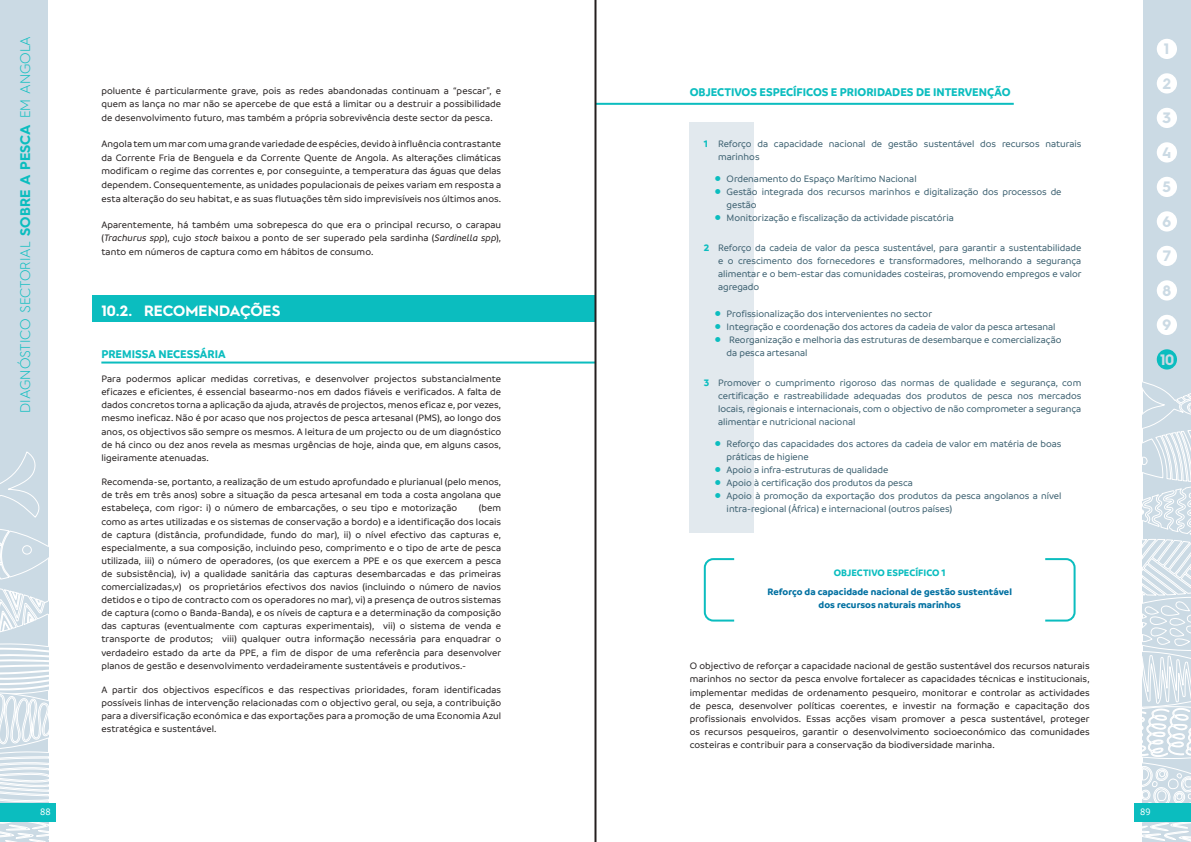
<style>
.page{position:relative;width:1191px;height:842px;background:#fff}
.page>*{position:absolute;margin:0;border:0;box-sizing:border-box;transform-origin:0 0}
.t1{font:700 15.1px "Hurme Geometric Sans 3";color:#cbdae4}
.t2{font:700 15px "Hurme Geometric Sans 2";letter-spacing:.005em;color:#fff}
.t3{font:300 14px "Hurme Geometric Sans 3";color:#0bbdbf}
.t4{font:700 12px "Branding";color:#0bbdbf}
.t5{font:500 10px/13.1px "Branding";letter-spacing:.005em;color:#241f1f;text-align:justify}
.t6{font:500 10px/13px "Branding";color:#3c6070;text-align:justify}
.t7{font:700 10px/13px "Branding";letter-spacing:.01em;color:#0070a1;text-align:center}
.t8{font:700 10px "Branding";letter-spacing:.005em;color:#0bbdbf}
.t9{font:500 10px "Branding";color:#fff}
.s1{font-weight:700}
.s2{font-style:italic}
.s3{font-weight:700;color:#0bbdbf}
</style>
<div class="page">
<div style="left:0;top:0;width:48px;height:842px;background:#cbdae4"></div>
<svg style="left:0;top:451px;width:48px;height:391px"></svg>
<div style="left:0;top:803px;width:56px;height:19px;background:#0bbdbf"></div>
<div style="left:1142px;top:0;width:49px;height:842px;background:#cbdae4"></div>
<svg style="left:1142px;top:329px;width:49px;height:513px"></svg>
<div style="left:1134px;top:803px;width:57px;height:19px;background:#0bbdbf"></div>
<div style="left:1156px;top:39px;width:21px;height:20px;background:#fff;border-radius:50%"></div>
<div style="left:1156px;top:73px;width:21px;height:21px;background:#fff;border-radius:50%"></div>
<div style="left:1156px;top:108px;width:21px;height:20px;background:#fff;border-radius:50%"></div>
<div style="left:1156px;top:142px;width:21px;height:21px;background:#fff;border-radius:50%"></div>
<div style="left:1156px;top:177px;width:21px;height:20px;background:#fff;border-radius:50%"></div>
<div style="left:1156px;top:211px;width:21px;height:21px;background:#fff;border-radius:50%"></div>
<div style="left:1156px;top:246px;width:21px;height:20px;background:#fff;border-radius:50%"></div>
<div style="left:1156px;top:280px;width:21px;height:21px;background:#fff;border-radius:50%"></div>
<div style="left:1156px;top:315px;width:21px;height:20px;background:#fff;border-radius:50%"></div>
<div style="left:1156px;top:349px;width:21px;height:20px;background:#0bbdbf;border-radius:50%"></div>
<div style="left:690px;top:123px;width:64px;height:410px;background:#e2e9ee"></div>
<div style="left:92px;top:295px;width:503px;height:27px;background:#0bbdbf"></div>
<svg style="left:703px;top:558px;width:32px;height:64px"></svg>
<svg style="left:1045px;top:558px;width:31px;height:64px"></svg>
<hr style="left:101px;top:362px;width:494px;height:2px;background:#0bbdbf">
<hr style="left:595px;top:103px;width:418px;height:2px;background:#0bbdbf">
<hr style="left:594px;top:0;width:2px;height:842px;background:#241f1f">
<h3 class="t3" style="left:16px;top:413px;width:378px;rotate:-90deg">DIAGNÓSTICO SECTORIAL <span class="s1">SOBRE A PESCA</span> EM ANGOLA</h3>
<p class="t9" style="left:40px;top:807px;width:12px">88</p>
<p class="t5" style="left:101px;top:84px;width:401px;line-height:13.6px">poluente é particularmente grave, pois as redes abandonadas continuam a “pescar”, e quem as lança no mar não se apercebe de que está a limitar ou a destruir a possibilidade de desenvolvimento futuro, mas também a própria sobrevivência deste sector da pesca.</p>
<p class="t5" style="left:101px;top:137px;width:401px;line-height:13.6px">Angola tem um mar com uma grande variedade de espécies, devido à influência contrastante da Corrente Fria de Benguela e da Corrente Quente de Angola. As alterações climáticas modificam o regime das correntes e, por conseguinte, a temperatura das águas que delas dependem. Consequentemente, as unidades populacionais de peixes variam em resposta a esta alteração do seu habitat, e as suas flutuações têm sido imprevisíveis nos últimos anos.</p>
<p class="t5" style="left:101px;top:218px;width:401px;line-height:13.6px">Aparentemente, há também uma sobrepesca do que era o principal recurso, o carapau (<span class="s2">Trachurus spp</span>), cujo <span class="s2">stock</span> baixou a ponto de ser superado pela sardinha (<span class="s2">Sardinella spp</span>), tanto em números de captura como em hábitos de consumo.</p>
<h2 class="t2" style="left:101px;top:300px;width:180px">10.2. RECOMENDAÇÕES</h2>
<p class="t4" style="left:101px;top:347px;width:126px">PREMISSA NECESSÁRIA</p>
<p class="t5" style="left:101px;top:372px;width:401px">Para podermos aplicar medidas corretivas, e desenvolver projectos substancialmente eficazes e eficientes, é essencial basearmo-nos em dados fiáveis e verificados. A falta de dados concretos torna a aplicação da ajuda, através de projectos, menos eficaz e, por vezes, mesmo ineficaz. Não é por acaso que nos projectos de pesca artesanal (PMS), ao longo dos anos, os objectivos são sempre os mesmos. A leitura de um projecto ou de um diagnóstico de há cinco ou dez anos revela as mesmas urgências de hoje, ainda que, em alguns casos, ligeiramente atenuadas.</p>
<p class="t5" style="left:101px;top:475px;width:401px">Recomenda-se, portanto, a realização de um estudo aprofundado e plurianual (pelo menos, de três em três anos) sobre a situação da pesca artesanal em toda a costa angolana que estabeleça, com rigor: i) o número de embarcações, o seu tipo e motorização</p>
<p class="t5" style="left:101px;top:502px;width:401px;text-indent:377px">(bem como as artes utilizadas e os sistemas de conservação a bordo) e a identificação dos locais de captura (distância, profundidade, fundo do mar), ii) o nível efectivo das capturas e, especialmente, a sua composição, incluindo peso, comprimento e o tipo de arte de pesca utilizada, iii) o número de operadores, (os que exercem a PPE e os que exercem a pesca de subsistência), iv) a qualidade sanitária das capturas desembarcadas e das primeiras comercializadas,v) os proprietários efectivos dos navios (incluindo o número de navios detidos e o tipo de contracto com os operadores no mar), vi) a presença de outros sistemas de captura (como o Banda-Banda), e os níveis de captura e a determinação da composição das capturas (eventualmente com capturas experimentais), vii) o sistema de venda e transporte de produtos; viii) qualquer outra informação necessária para enquadrar o verdadeiro estado da arte da PPE, a fim de dispor de uma referência para desenvolver planos de gestão e desenvolvimento verdadeiramente sustentáveis e produtivos.-</p>
<p class="t5" style="left:101px;top:683px;width:401px">A partir dos objectivos específicos e das respectivas prioridades, foram identificadas possíveis linhas de intervenção relacionadas com o objectivo geral, ou seja, a contribuição para a diversificação económica e das exportações para a promoção de uma Economia Azul estratégica e sustentável.</p>
<p class="t4" style="left:690px;top:85px;width:322px">OBJECTIVOS ESPECÍFICOS E PRIORIDADES DE INTERVENÇÃO</p>
<p class="t6" style="left:718px;top:138px;width:365px;text-indent:-14px"><span class="s3">1</span> Reforço da capacidade nacional de gestão sustentável dos recursos naturais marinhos</p>
<p class="t6" style="left:715px;top:172px;width:203px"><sup>A</sup> Ordenamento do Espaço Marítimo Nacional</p>
<p class="t6" style="left:715px;top:185px;width:348px"><sup>A</sup> Gestão integrada dos recursos marinhos e digitalização dos processos de</p>
<p class="t6" style="left:726px;top:198px;width:31px">gestão</p>
<p class="t6" style="left:715px;top:211px;width:240px"><sup>A</sup> Monitorização e fiscalização da actividade piscatória</p>
<p class="t6" style="left:718px;top:241px;width:365px;text-indent:-14px"><span class="s3">2</span> Reforço da cadeia de valor da pesca sustentável, para garantir a sustentabilidade e o crescimento dos fornecedores e transformadores, melhorando a segurança alimentar e o bem-estar das comunidades costeiras, promovendo empregos e valor agregado</p>
<p class="t6" style="left:715px;top:307px;width:218px"><sup>A</sup> Profissionalização dos intervenientes no sector</p>
<p class="t6" style="left:715px;top:320px;width:342px"><sup>A</sup> Integração e coordenação dos actores da cadeia de valor da pesca artesanal</p>
<p class="t6" style="left:715px;top:333px;width:348px"><sup>A</sup> Reorganização e melhoria das estruturas de desembarque e comercialização</p>
<p class="t6" style="left:726px;top:346px;width:82px">da pesca artesanal</p>
<p class="t6" style="left:718px;top:376px;width:365px;text-indent:-14px"><span class="s3">3</span> Promover o cumprimento rigoroso das normas de qualidade e segurança, com certificação e rastreabilidade adequadas dos produtos de pesca nos mercados locais, regionais e internacionais, com o objectivo de não comprometer a segurança alimentar e nutricional nacional</p>
<p class="t6" style="left:715px;top:437px;width:348px"><sup>A</sup> Reforço das capacidades dos actores da cadeia de valor em matéria de boas</p>
<p class="t6" style="left:726px;top:450px;width:84px">práticas de higiene</p>
<p class="t6" style="left:715px;top:463px;width:174px"><sup>A</sup> Apoio a infra-estruturas de qualidade</p>
<p class="t6" style="left:715px;top:476px;width:199px"><sup>A</sup> Apoio à certificação dos produtos da pesca</p>
<p class="t6" style="left:715px;top:489px;width:348px"><sup>A</sup> Apoio à promoção da exportação dos produtos da pesca angolanos a nível</p>
<p class="t6" style="left:726px;top:502px;width:227px">intra-regional (África) e internacional (outros países)</p>
<p class="t8" style="left:833px;top:567px;width:113px">OBJECTIVO ESPECÍFICO 1</p>
<p class="t7" style="left:767px;top:585px;width:246px">Reforço da capacidade nacional de gestão sustentável dos recursos naturais marinhos</p>
<p class="t5" style="left:690px;top:660px;width:401px">O objectivo de reforçar a capacidade nacional de gestão sustentável dos recursos naturais marinhos no sector da pesca envolve fortalecer as capacidades técnicas e institucionais, implementar medidas de ordenamento pesqueiro, monitorar e controlar as actividades de pesca, desenvolver políticas coerentes, e investir na formação e capacitação dos profissionais envolvidos. Essas acções visam promover a pesca sustentável, proteger os recursos pesqueiros, garantir o desenvolvimento socioeconómico das comunidades costeiras e contribuir para a conservação da biodiversidade marinha.</p>
<h1 class="t1" style="left:1164px;top:38px;width:7px">1</h1>
<h1 class="t1" style="left:1162px;top:73px;width:10px">2</h1>
<h1 class="t1" style="left:1162px;top:107px;width:10px">3</h1>
<h1 class="t1" style="left:1162px;top:142px;width:11px">4</h1>
<h1 class="t1" style="left:1162px;top:176px;width:10px">5</h1>
<h1 class="t1" style="left:1162px;top:211px;width:10px">6</h1>
<h1 class="t1" style="left:1162px;top:245px;width:10px">7</h1>
<h1 class="t1" style="left:1162px;top:280px;width:10px">8</h1>
<h1 class="t1" style="left:1162px;top:314px;width:10px">9</h1>
<h1 class="t1" style="left:1160px;top:349px;width:15px">10</h1>
<p class="t9" style="left:1140px;top:807px;width:12px">89</p>
</div>
